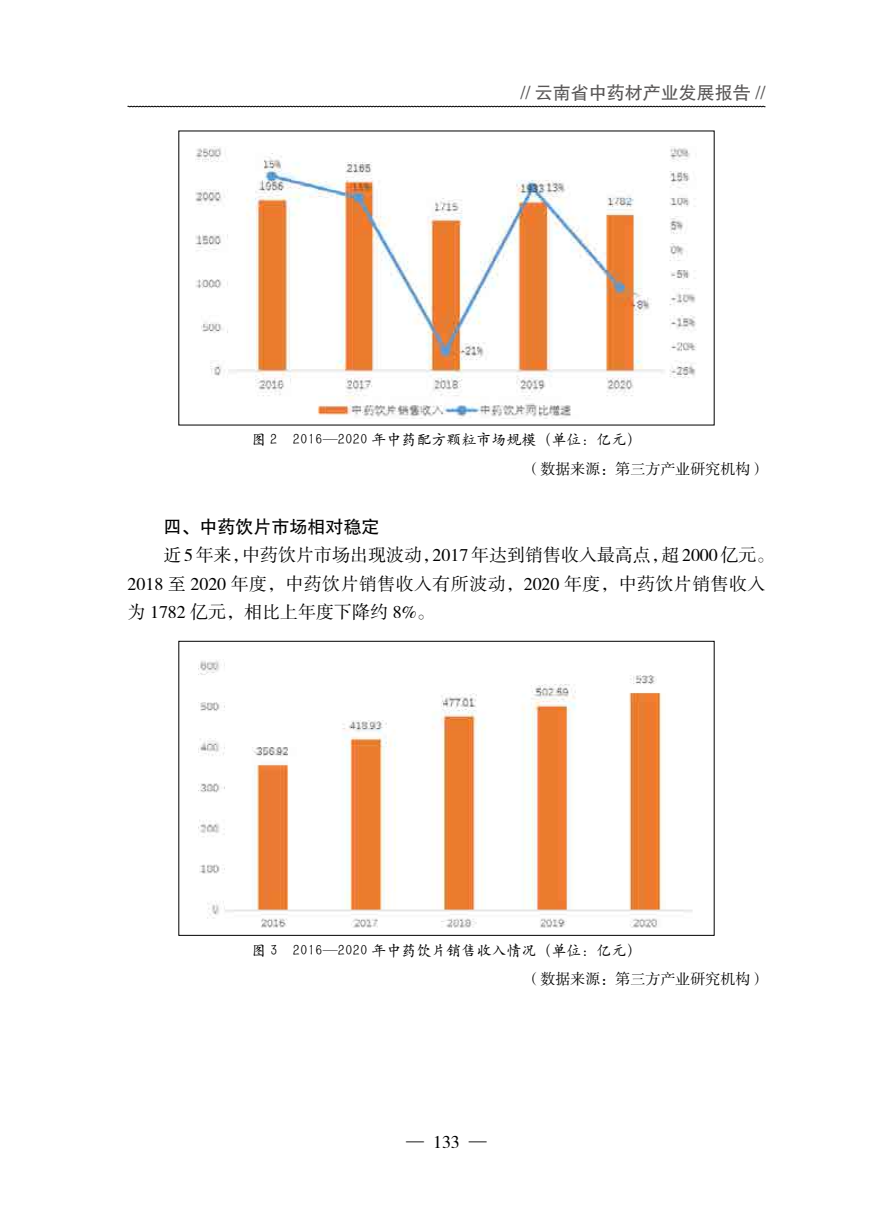
<style>
.page{position:relative;width:893px;height:1212px;background:#fff}
.page>*{position:absolute;margin:0;border:0;box-sizing:border-box;transform-origin:0 0}
.t1{font:18px/28.3px "FZSSJW GB1 0";color:#000}
.t2{font:18px "FZHTJW GB1 0";color:#595757}
.t3{font:18px "FZHTJW GB1 0";color:#000}
.t4{font:15px "H Yc 1 gj";color:#000}
.t5{font:15px "FZSSJW GB1 0";color:#000}
</style>
<div class="page">
<svg style="left:127px;top:106px;width:639px;height:1px"></svg>
<img style="left:195px;top:146px;width:502px;height:272px">
<img style="left:199px;top:660px;width:494px;height:268px">
<div style="left:179px;top:641px;width:535px;height:294px;border:1px solid #000"></div>
<p class="t2" style="left:520px;top:83px;width:246px">// 云南省中药材产业发展报告 //</p>
<p class="t4" style="left:251px;top:432px;width:392px">图 2 2016—2020 年中药配方颗粒市场规模（单位：亿元）</p>
<p class="t5" style="left:525px;top:461px;width:241px">（数据来源：第三方产业研究机构）</p>
<p class="t3" style="left:164px;top:517px;width:217px">四、中药饮片市场相对稳定</p>
<p class="t1" style="left:128px;top:542px;width:648px;text-indent:36px">近 5年来，中药饮片市场出现波动，2017年达到销售收入最高点，超 2000亿元。<br>2018 至 2020 年度，中药饮片销售收入有所波动，2020 年度，中药饮片销售收入为 1782 亿元，相比上年度下降约 8%。</p>
<p class="t4" style="left:251px;top:943px;width:392px">图 3 2016—2020 年中药饮片销售收入情况（单位：亿元）</p>
<p class="t5" style="left:525px;top:971px;width:241px">（数据来源：第三方产业研究机构）</p>
<p class="t1" style="left:406px;top:1128px;width:82px">— 133 —</p>
</div>
